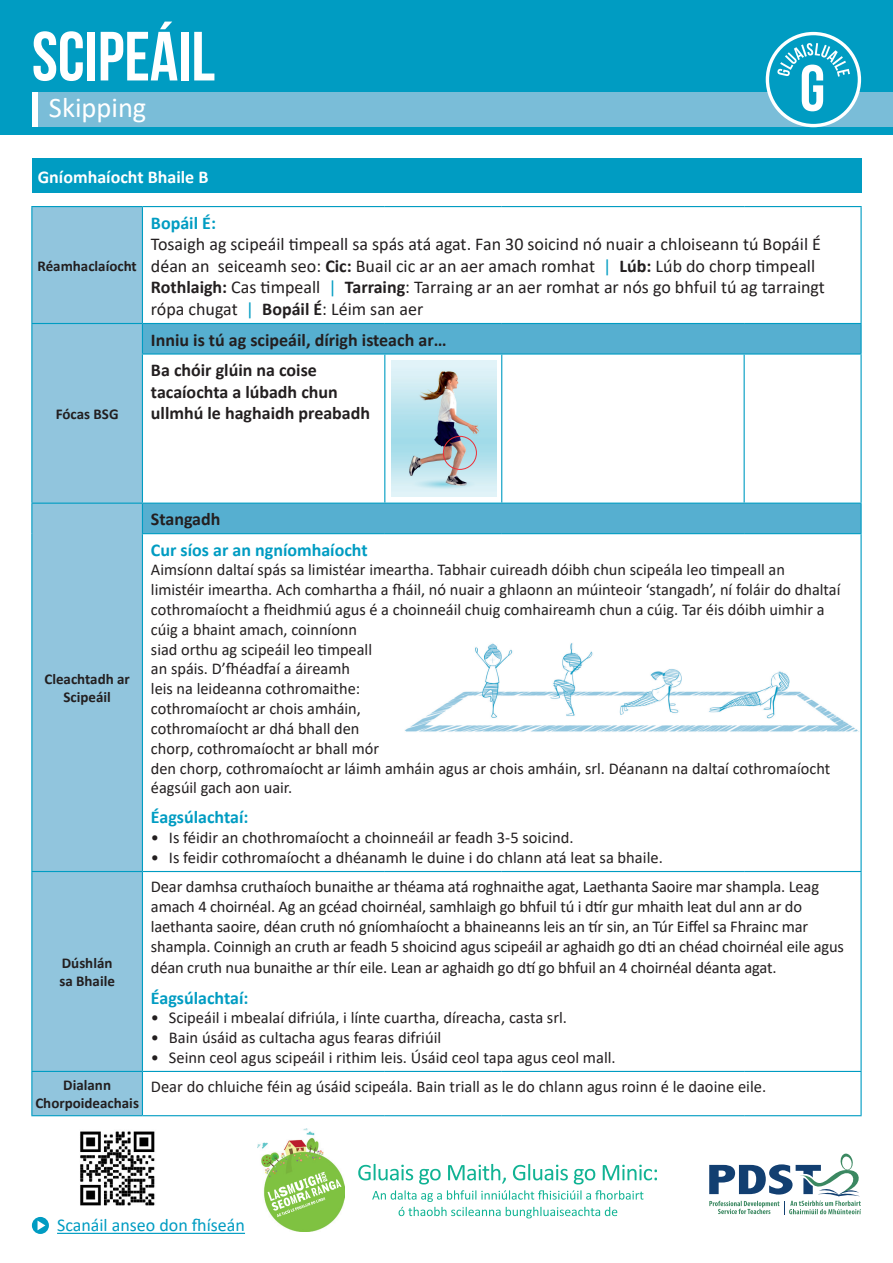
<style>
.page{position:relative;width:893px;height:1263px;background:#fff}
.page>*{position:absolute;margin:0;border:0;box-sizing:border-box;transform-origin:0 0}
.t1{font:700 69.45px "Bebas Neue";color:#fff}
.t2{font:28.5px "Calibri";color:#fff}
.t3{font:18px/21.6px "Calibri";color:#231f20}
.t4{font:700 18px/30.5px "Calibri";color:#231f20}
.t5{font:700 18px "Calibri";color:#009cc2}
.t6{font:18px "Calibri";color:#009cc2}
.t7{font:700 18px "Calibri";color:#fff}
.t8{font:16.5px/19.8px "Calibri";color:#231f20}
.t9{font:700 15px/18px "Calibri";color:#231f20;text-align:center}
.s1{font-weight:700}
.s2{color:#009cc2}
</style>
<div class="page">
<div style="left:0;top:0;width:893px;height:135px;background:#009cc2"></div>
<div style="left:38px;top:92px;width:855px;height:34px;background:#7abdd8"></div>
<div style="left:32px;top:92px;width:6px;height:34px;background:#fff"></div>
<svg style="left:767px;top:34px;width:93px;height:92px;fill:#009cc2"></svg>
<svg style="left:777px;top:43px;width:73px;height:68px"></svg>
<div style="left:766px;top:32px;width:95px;height:95px;border:3px solid #fff;border-radius:50%"></div>
<div style="left:32px;top:207px;width:110px;height:908px;background:#91c5dd"></div>
<svg style="left:143px;top:324px;width:717px;height:209px"></svg>
<hr style="left:142px;top:206px;width:243px;height:1px;background:#009cc2">
<hr style="left:385px;top:206px;width:117px;height:1px;background:#009cc2">
<hr style="left:502px;top:206px;width:242px;height:1px;background:#009cc2">
<hr style="left:744px;top:206px;width:118px;height:1px;background:#009cc2">
<hr style="left:860px;top:207px;width:2px;height:116px;background:#009cc2">
<hr style="left:142px;top:323px;width:243px;height:1px;background:#009cc2">
<hr style="left:385px;top:323px;width:117px;height:1px;background:#009cc2">
<hr style="left:502px;top:323px;width:242px;height:1px;background:#009cc2">
<hr style="left:744px;top:323px;width:118px;height:1px;background:#009cc2">
<hr style="left:860px;top:324px;width:2px;height:29px;background:#009cc2">
<hr style="left:142px;top:353px;width:243px;height:2px;background:#009cc2">
<hr style="left:384px;top:355px;width:1px;height:148px;background:#009cc2">
<hr style="left:385px;top:353px;width:117px;height:2px;background:#009cc2">
<hr style="left:501px;top:355px;width:1px;height:148px;background:#009cc2">
<hr style="left:502px;top:353px;width:242px;height:2px;background:#009cc2">
<hr style="left:744px;top:355px;width:1px;height:148px;background:#009cc2">
<hr style="left:744px;top:353px;width:118px;height:2px;background:#009cc2">
<hr style="left:860px;top:355px;width:2px;height:148px;background:#009cc2">
<hr style="left:142px;top:503px;width:243px;height:1px;background:#009cc2">
<hr style="left:385px;top:503px;width:117px;height:1px;background:#009cc2">
<hr style="left:502px;top:503px;width:242px;height:1px;background:#009cc2">
<hr style="left:744px;top:503px;width:118px;height:1px;background:#009cc2">
<hr style="left:860px;top:504px;width:2px;height:29px;background:#009cc2">
<hr style="left:142px;top:533px;width:243px;height:1px;background:#009cc2">
<hr style="left:385px;top:533px;width:117px;height:1px;background:#009cc2">
<hr style="left:502px;top:533px;width:242px;height:1px;background:#009cc2">
<hr style="left:744px;top:533px;width:118px;height:1px;background:#009cc2">
<hr style="left:860px;top:534px;width:2px;height:337px;background:#009cc2">
<hr style="left:142px;top:871px;width:243px;height:1px;background:#009cc2">
<hr style="left:385px;top:871px;width:117px;height:1px;background:#009cc2">
<hr style="left:502px;top:871px;width:242px;height:1px;background:#009cc2">
<hr style="left:744px;top:871px;width:118px;height:1px;background:#009cc2">
<hr style="left:142px;top:1071px;width:243px;height:1px;background:#009cc2">
<hr style="left:385px;top:1071px;width:117px;height:1px;background:#009cc2">
<hr style="left:502px;top:1071px;width:242px;height:1px;background:#009cc2">
<hr style="left:744px;top:1071px;width:118px;height:1px;background:#009cc2">
<hr style="left:142px;top:1115px;width:243px;height:1px;background:#009cc2">
<hr style="left:385px;top:1115px;width:117px;height:1px;background:#009cc2">
<hr style="left:502px;top:1115px;width:242px;height:1px;background:#009cc2">
<hr style="left:744px;top:1115px;width:118px;height:1px;background:#009cc2">
<hr style="left:860px;top:872px;width:2px;height:199px;background:#009cc2">
<hr style="left:860px;top:1072px;width:2px;height:43px;background:#009cc2">
<hr style="left:31px;top:207px;width:1px;height:116px;background:#009cc2">
<hr style="left:31px;top:206px;width:111px;height:1px;background:#009cc2">
<hr style="left:142px;top:207px;width:1px;height:116px;background:#009cc2">
<hr style="left:31px;top:324px;width:1px;height:30px;background:#009cc2">
<hr style="left:31px;top:354px;width:1px;height:149px;background:#009cc2">
<hr style="left:31px;top:323px;width:111px;height:1px;background:#009cc2">
<svg style="left:142px;top:324px;width:1px;height:29px"></svg>
<hr style="left:142px;top:355px;width:1px;height:148px;background:#009cc2">
<hr style="left:31px;top:504px;width:1px;height:30px;background:#009cc2">
<hr style="left:31px;top:534px;width:1px;height:337px;background:#009cc2">
<hr style="left:31px;top:503px;width:111px;height:1px;background:#009cc2">
<svg style="left:142px;top:504px;width:1px;height:29px"></svg>
<hr style="left:142px;top:534px;width:1px;height:337px;background:#009cc2">
<hr style="left:31px;top:872px;width:1px;height:199px;background:#009cc2">
<hr style="left:31px;top:871px;width:111px;height:1px;background:#009cc2">
<hr style="left:142px;top:872px;width:1px;height:199px;background:#009cc2">
<hr style="left:31px;top:1072px;width:1px;height:43px;background:#009cc2">
<hr style="left:31px;top:1071px;width:111px;height:1px;background:#009cc2">
<hr style="left:31px;top:1115px;width:111px;height:1px;background:#009cc2">
<hr style="left:142px;top:1072px;width:1px;height:43px;background:#009cc2">
<img style="left:391px;top:360px;width:105px;height:137px">
<div style="left:443px;top:436px;width:34px;height:34px;border:1px solid #ee2d36;border-radius:50%"></div>
<img style="left:405px;top:643px;width:454px;height:89px">
<div style="left:32px;top:159px;width:829px;height:34px;background:#009cc2"></div>
<svg style="left:709px;top:1153px;width:152px;height:61px"></svg>
<hr style="left:57px;top:1233px;width:188px;height:1px;background:#009cc2">
<svg style="left:32px;top:1217px;width:17px;height:17px"></svg>
<svg style="left:38px;top:1220px;width:7px;height:10px"></svg>
<svg style="left:358px;top:1164px;width:299px;height:54px"></svg>
<img style="left:257px;top:1128px;width:87px;height:103px">
<svg style="left:268px;top:1172px;width:74px;height:45px;background:#9ccf6d"></svg>
<img style="left:80px;top:1131px;width:75px;height:75px">
<h1 class="t1" style="left:32px;top:18px;width:185px">SCIPEÁIL</h1>
<h2 class="t2" style="left:49px;top:88px;width:99px">Skipping</h2>
<p class="t7" style="left:38px;top:164px;width:172px">Gníomhaíocht Bhaile B</p>
<p class="t9" style="left:37px;top:256px;width:101px">Réamhaclaíocht</p>
<p class="t9" style="left:56px;top:405px;width:64px">Fócas BSG</p>
<p class="t5" style="left:151px;top:210px;width:67px">Bopáil É:</p>
<p class="t3" style="left:151px;top:233px;width:675px">Tosaigh ag scipeáil timpeall sa spás atá agat. Fan 30 soicind nó nuair a chloiseann tú Bopáil É déan an seiceamh seo: <span class="s1">Cic:</span> Buail cic ar an aer amach romhat <span class="s2">|</span> <span class="s1">Lúb:</span> Lúb do chorp timpeall <span class="s1">Rothlaigh:</span> Cas timpeall <span class="s2">|</span> <span class="s1">Tarraing</span>: Tarraing ar an aer romhat ar nós go bhfuil tú ag tarraingt rópa chugat <span class="s2">|</span> <span class="s1">Bopáil É</span>: Léim san aer</p>
<p class="t4" style="left:151px;top:324px;width:297px">Inniu is tú ag scipeáil, dírigh isteach ar…<br>Ba chóir glúin na coise</p>
<p class="t4" style="left:151px;top:381px;width:221px;line-height:21.6px">tacaíochta a lúbadh chun ullmhú le haghaidh preabadh</p>
<p class="t9" style="left:44px;top:670px;width:87px">Cleachtadh ar<br>Scipeáil</p>
<p class="t9" style="left:59px;top:954px;width:57px;text-align:left">Dúshlán sa Bhaile</p>
<p class="t4" style="left:151px;top:504px;width:71px">Stangadh</p>
<p class="t5" style="left:151px;top:537px;width:218px">Cur síos ar an ngníomhaíocht</p>
<p class="t8" style="left:151px;top:560px;width:691px">Aimsíonn daltaí spás sa limistéar imeartha. Tabhair cuireadh dóibh chun scipeála leo timpeall an limistéir imeartha. Ach comhartha a fháil, nó nuair a ghlaonn an múinteoir ‘stangadh’, ní foláir do dhaltaí cothromaíocht a fheidhmiú agus é a choinneáil chuig comhaireamh chun a cúig. Tar éis dóibh uimhir a cúig a bhaint amach, coinníonn<br>siad orthu ag scipeáil leo timpeall<br>an spáis. D’fhéadfaí a áireamh<br>leis na leideanna cothromaithe:<br>cothromaíocht ar chois amháin,<br>cothromaíocht ar dhá bhall den<br>chorp, cothromaíocht ar bhall mór<br>den chorp, cothromaíocht ar láimh amháin agus ar chois amháin, srl. Déanann na daltaí cothromaíocht éagsúil gach aon uair.</p>
<p class="t5" style="left:151px;top:805px;width:99px">Éagsúlachtaí:</p>
<p class="t8" style="left:151px;top:827px;width:424px">• Is féidir an chothromaíocht a choinneáil ar feadh 3-5 soicind.</p>
<p class="t8" style="left:151px;top:847px;width:513px">• Is feidir cothromaíocht a dhéanamh le duine i do chlann atá leat sa bhaile.</p>
<p class="t8" style="left:151px;top:876px;width:694px">Dear damhsa cruthaíoch bunaithe ar théama atá roghnaithe agat, Laethanta Saoire mar shampla. Leag amach 4 choirnéal. Ag an gcéad choirnéal, samhlaigh go bhfuil tú i dtír gur mhaith leat dul ann ar do laethanta saoire, déan cruth nó gníomhaíocht a bhaineanns leis an tír sin, an Túr Eiffel sa Fhrainc mar shampla. Coinnigh an cruth ar feadh 5 shoicind agus scipeáil ar aghaidh go dti an chéad choirnéal eile agus</p>
<p class="t8" style="left:151px;top:957px;width:627px">déan cruth nua bunaithe ar thír eile. Lean ar aghaidh go dtí go bhfuil an 4 choirnéal déanta agat.</p>
<p class="t5" style="left:151px;top:985px;width:99px">Éagsúlachtaí:</p>
<p class="t8" style="left:151px;top:1007px;width:418px">• Scipeáil i mbealaí difriúla, i línte cuartha, díreacha, casta srl.</p>
<p class="t8" style="left:151px;top:1027px;width:292px">• Bain úsáid as cultacha agus fearas difriúil</p>
<p class="t8" style="left:151px;top:1047px;width:466px">• Seinn ceol agus scipeáil i rithim leis. Úsáid ceol tapa agus ceol mall.</p>
<p class="t9" style="left:35px;top:1076px;width:105px">Dialann<br>Chorpoideachais</p>
<p class="t8" style="left:151px;top:1076px;width:617px">Dear do chluiche féin ag úsáid scipeála. Bain triall as le do chlann agus roinn é le daoine eile.</p>
<p class="t6" style="left:57px;top:1213px;width:189px">Scanáil anseo don fhíseán</p>
</div>
